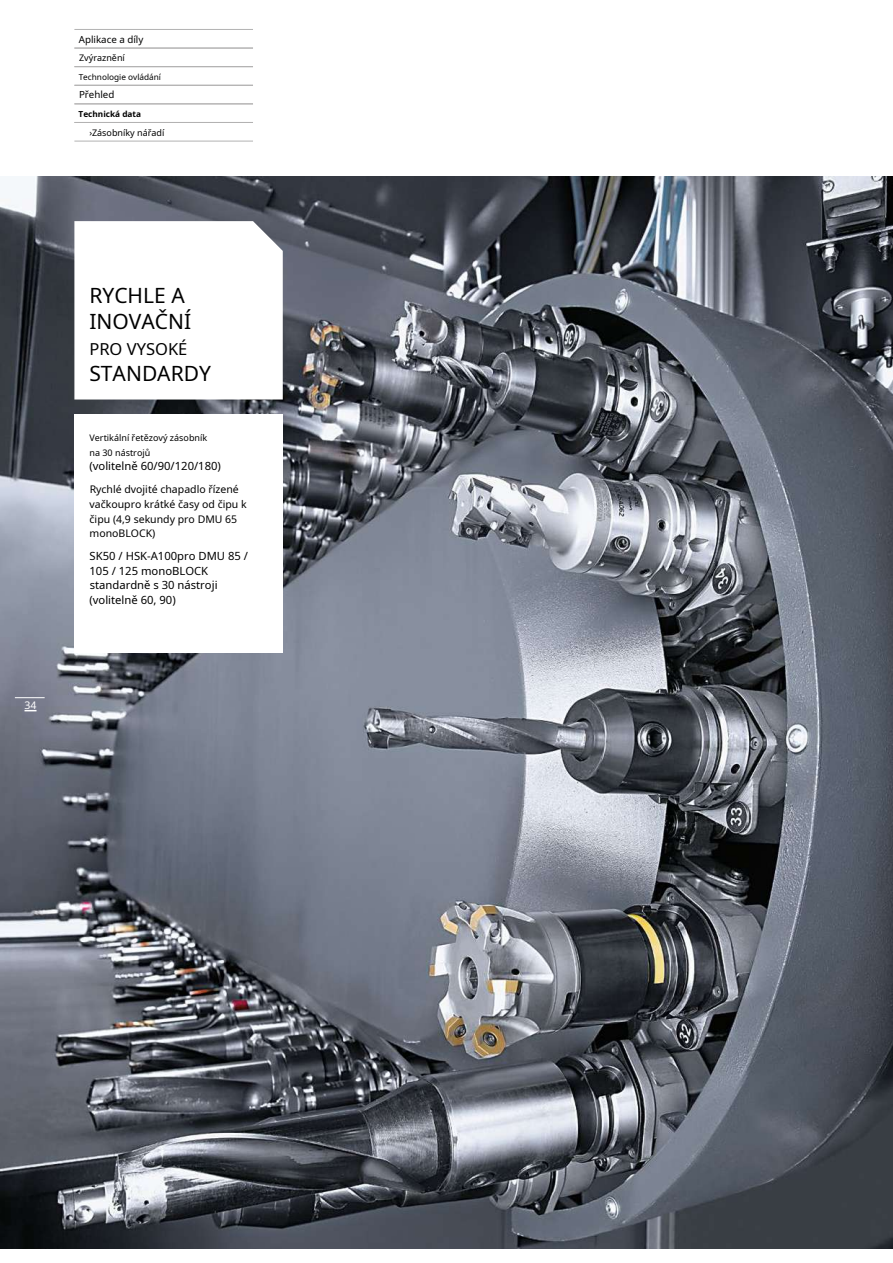
<style>
.page{position:relative;width:893px;height:1263px;background:#fff}
.page>*{position:absolute;margin:0;border:0;box-sizing:border-box;transform-origin:0 0}
.t1{font:21px/26.1px "Noto Sans";color:#000}
.t2{font:16.5px "Noto Sans";color:#000}
.t3{font:11.25px/14.9px "Noto Sans";color:#000}
.t4{font:10.5px/14.9px "Noto Sans";color:#000}
.t5{font:10.5px "Noto Sans";color:#fff}
.t6{font:9.75px "Noto Sans";color:#000}
.t7{font:9px/14.9px "Noto Sans";color:#000}
.t8{font:8.25px "Noto Sans";color:#000}
.t9{font:700 8.25px "Noto Sans";color:#000}
</style>
<div class="page">
<img style="left:0;top:176px;width:893px;height:1072px">
<svg style="left:74px;top:221px;width:209px;height:178px"></svg>
<div style="left:74px;top:415px;width:209px;height:238px;background:#fff"></div>
<hr style="left:74px;top:29px;width:179px;height:1px;background:#b3b2b2">
<hr style="left:74px;top:48px;width:179px;height:1px;background:#b3b2b2">
<hr style="left:74px;top:66px;width:179px;height:1px;background:#b3b2b2">
<hr style="left:74px;top:85px;width:179px;height:1px;background:#b3b2b2">
<hr style="left:74px;top:104px;width:179px;height:1px;background:#b3b2b2">
<hr style="left:74px;top:122px;width:179px;height:1px;background:#b3b2b2">
<hr style="left:74px;top:141px;width:179px;height:1px;background:#b3b2b2">
<hr style="left:15px;top:697px;width:30px;height:1px;background:#fff">
<svg style="left:25px;top:710px;width:12px;height:1px"></svg>
<p class="t6" style="left:79px;top:32px;width:66px">Aplikace a díly</p>
<p class="t7" style="left:79px;top:50px;width:47px">Zvýraznění</p>
<p class="t8" style="left:79px;top:71px;width:84px">Technologie ovládání</p>
<p class="t6" style="left:79px;top:88px;width:37px">Přehled</p>
<p class="t9" style="left:79px;top:108px;width:64px">Technická data</p>
<p class="t7" style="left:89px;top:125px;width:77px">›Zásobníky nářadí</p>
<p class="t5" style="left:25px;top:697px;width:14px">34</p>
<h1 class="t1" style="left:89px;top:282px;width:103px">RYCHLE A<br>INOVAČNÍ</h1>
<h2 class="t2" style="left:89px;top:337px;width:99px">PRO VYSOKÉ</h2>
<h1 class="t1" style="left:89px;top:360px;width:123px">STANDARDY</h1>
<p class="t7" style="left:89px;top:430px;width:119px">Vertikální řetězový zásobník na 30 nástrojů</p>
<p class="t3" style="left:89px;top:459px;width:133px">(volitelně 60/90/120/180)</p>
<p class="t4" style="left:90px;top:481px;width:159px">Rychlé dvojité chapadlo řízené vačkoupro krátké časy od čipu k čipu (4,9 sekundy pro DMU 65 monoBLOCK)</p>
<p class="t3" style="left:89px;top:548px;width:160px">SK50 / HSK-A100pro DMU 85 /<br>105 / 125 monoBLOCK standardně s 30 nástroji (volitelně 60, 90)</p>
</div>
